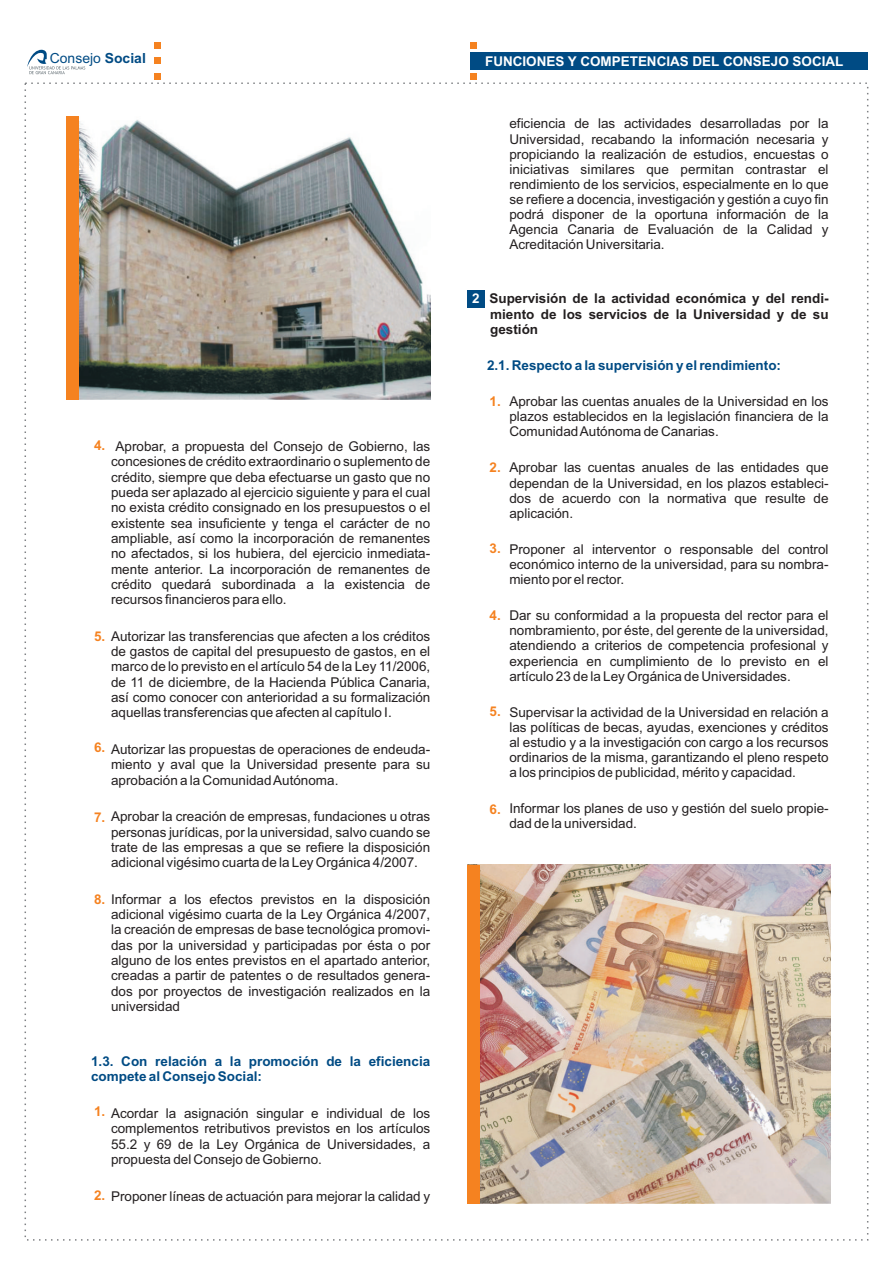
<style>
.page{position:relative;width:893px;height:1263px;background:#fff}
.page>*{position:absolute;margin:0;border:0;box-sizing:border-box;transform-origin:0 0}
.t1{font:13.95px "Arial";color:#004b84}
.t2{font:13.5px/15.3px "Arial";color:#231f20;text-align:justify}
.t3{font:700 13.5px/15.3px "Arial";color:#004b84}
.t4{font:700 13.5px/15.1px "Arial";color:#231f20;text-align:justify}
.t5{font:700 13.5px "Arial";color:#fff}
.t6{font:700 13.5px "Arial";color:#f58220}
.s1{font-weight:700}
.s2{font-weight:700;color:#f58220}
</style>
<div class="page">
<svg style="left:27px;top:50px;width:58px;height:24px"></svg>
<div style="left:154px;top:73px;width:6px;height:7px;background:#f58220"></div>
<div style="left:154px;top:57px;width:6px;height:7px;background:#f58220"></div>
<svg style="left:154px;top:42px;width:6px;height:6px"></svg>
<div style="left:470px;top:52px;width:398px;height:18px;background:#004b84"></div>
<div style="left:470px;top:73px;width:7px;height:7px;background:#f58220"></div>
<div style="left:470px;top:42px;width:7px;height:6px;background:#f58220"></div>
<img style="left:79px;top:120px;width:351px;height:280px">
<div style="left:467px;top:290px;width:18px;height:17px;background:#004b84"></div>
<img style="left:479px;top:865px;width:351px;height:338px">
<div style="left:67px;top:116px;width:12px;height:284px;background:#f58220"></div>
<div style="left:467px;top:865px;width:12px;height:338px;background:#f58220"></div>
<p class="t1" style="left:50px;top:53px;width:98px">Consejo <span class="s1">Social</span></p>
<p class="t5" style="left:485px;top:56px;width:360px">FUNCIONES Y COMPETENCIAS DEL CONSEJO SOCIAL</p>
<p class="t6" style="left:94px;top:440px;width:13px">4.</p>
<p class="t2" style="left:111px;top:440px;width:321px;text-indent:5px">Aprobar, a propuesta del Consejo de Gobierno, las concesiones de crédito extraordinario o suplemento de crédito, siempre que deba efectuarse un gasto que no pueda ser aplazado al ejercicio siguiente y para el cual no exista crédito consignado en los presupuestos o el existente sea insuficiente y tenga el carácter de no ampliable, así como la incorporación de remanentes no afectados, si los hubiera, del ejercicio inmediata&shy;mente anterior. La incorporación de remanentes de crédito quedará subordinada a la existencia de recursos financieros para ello.</p>
<p class="t2" style="left:111px;top:630px;width:321px;text-indent:-17px"><span class="s2">5.</span> Autorizar las transferencias que afecten a los créditos de gastos de capital del presupuesto de gastos, en el marco de lo previsto en el artículo 54 de la Ley 11/2006, de 11 de diciembre, de la Hacienda Pública Canaria, así como conocer con anterioridad a su formalización aquellas transferencias que afecten al capítulo I.</p>
<p class="t2" style="left:111px;top:743px;width:321px">Autorizar las propuestas de operaciones de endeuda&shy;miento y aval que la Universidad presente para su aprobación a la Comunidad Autónoma.</p>
<p class="t2" style="left:111px;top:810px;width:321px;text-indent:-17px"><span class="s2">7.</span> Aprobar la creación de empresas, fundaciones u otras personas jurídicas, por la universidad, salvo cuando se trate de las empresas a que se refiere la disposición adicional vigésimo cuarta de la Ley Orgánica 4/2007.</p>
<p class="t2" style="left:111px;top:893px;width:321px;text-indent:-17px"><span class="s2">8.</span> Informar a los efectos previstos en la disposición adicional vigésimo cuarta de la Ley Orgánica 4/2007, la creación de empresas de base tecnológica promovi&shy;das por la universidad y participadas por ésta o por alguno de los entes previstos en el apartado anterior, creadas a partir de patentes o de resultados genera&shy;dos por proyectos de investigación realizados en la universidad</p>
<p class="t6" style="left:94px;top:742px;width:13px">6.</p>
<p class="t3" style="left:91px;top:1055px;width:341px">1.3. Con relación a la promoción de la eficiencia compete al Consejo Social:</p>
<p class="t6" style="left:94px;top:1107px;width:13px">1.</p>
<p class="t2" style="left:111px;top:1107px;width:321px">Acordar la asignación singular e individual de los complementos retributivos previstos en los artículos 55.2 y 69 de la Ley Orgánica de Universidades, a propuesta del Consejo de Gobierno.</p>
<p class="t2" style="left:94px;top:1189px;width:338px"><span class="s2">2.</span> Proponer líneas de actuación para mejorar la calidad y</p>
<p class="t2" style="left:509px;top:117px;width:321px">eficiencia de las actividades desarrolladas por la Universidad, recabando la información necesaria y propiciando la realización de estudios, encuestas o iniciativas similares que permitan contrastar el rendimiento de los servicios, especialmente en lo que se refiere a docencia, investigación y gestión a cuyo fin podrá disponer de la oportuna información de la Agencia Canaria de Evaluación de la Calidad y Acreditación Universitaria.</p>
<p class="t5" style="left:472px;top:293px;width:9px">2</p>
<p class="t4" style="left:489px;top:292px;width:341px">Supervisión de la actividad económica y del rendi&shy;miento de los servicios de la Universidad y de su gestión</p>
<p class="t3" style="left:487px;top:359px;width:296px">2.1. Respecto a la supervisión y el rendimiento:</p>
<p class="t6" style="left:490px;top:396px;width:13px">1.</p>
<p class="t6" style="left:490px;top:462px;width:13px">2.</p>
<p class="t6" style="left:490px;top:543px;width:13px">3.</p>
<p class="t6" style="left:490px;top:610px;width:13px">4.</p>
<p class="t6" style="left:490px;top:707px;width:13px">5.</p>
<p class="t6" style="left:490px;top:804px;width:13px">6.</p>
<p class="t2" style="left:509px;top:395px;width:321px">Aprobar las cuentas anuales de la Universidad en los plazos establecidos en la legislación financiera de la Comunidad Autónoma de Canarias.</p>
<p class="t2" style="left:509px;top:461px;width:321px">Aprobar las cuentas anuales de las entidades que dependan de la Universidad, en los plazos estableci&shy;dos de acuerdo con la normativa que resulte de aplicación.</p>
<p class="t2" style="left:509px;top:543px;width:321px">Proponer al interventor o responsable del control económico interno de la universidad, para su nombra&shy;miento por el rector.</p>
<p class="t2" style="left:509px;top:609px;width:321px">Dar su conformidad a la propuesta del rector para el nombramiento, por éste, del gerente de la universidad, atendiendo a criterios de competencia profesional y experiencia en cumplimiento de lo previsto en el artículo 23 de la Ley Orgánica de Universidades.</p>
<p class="t2" style="left:509px;top:706px;width:321px">Supervisar la actividad de la Universidad en relación a las políticas de becas, ayudas, exenciones y créditos al estudio y a la investigación con cargo a los recursos ordinarios de la misma, garantizando el pleno respeto a los principios de publicidad, mérito y capacidad.</p>
<p class="t2" style="left:509px;top:802px;width:321px">Informar los planes de uso y gestión del suelo propie&shy;dad de la universidad.</p>
</div>
